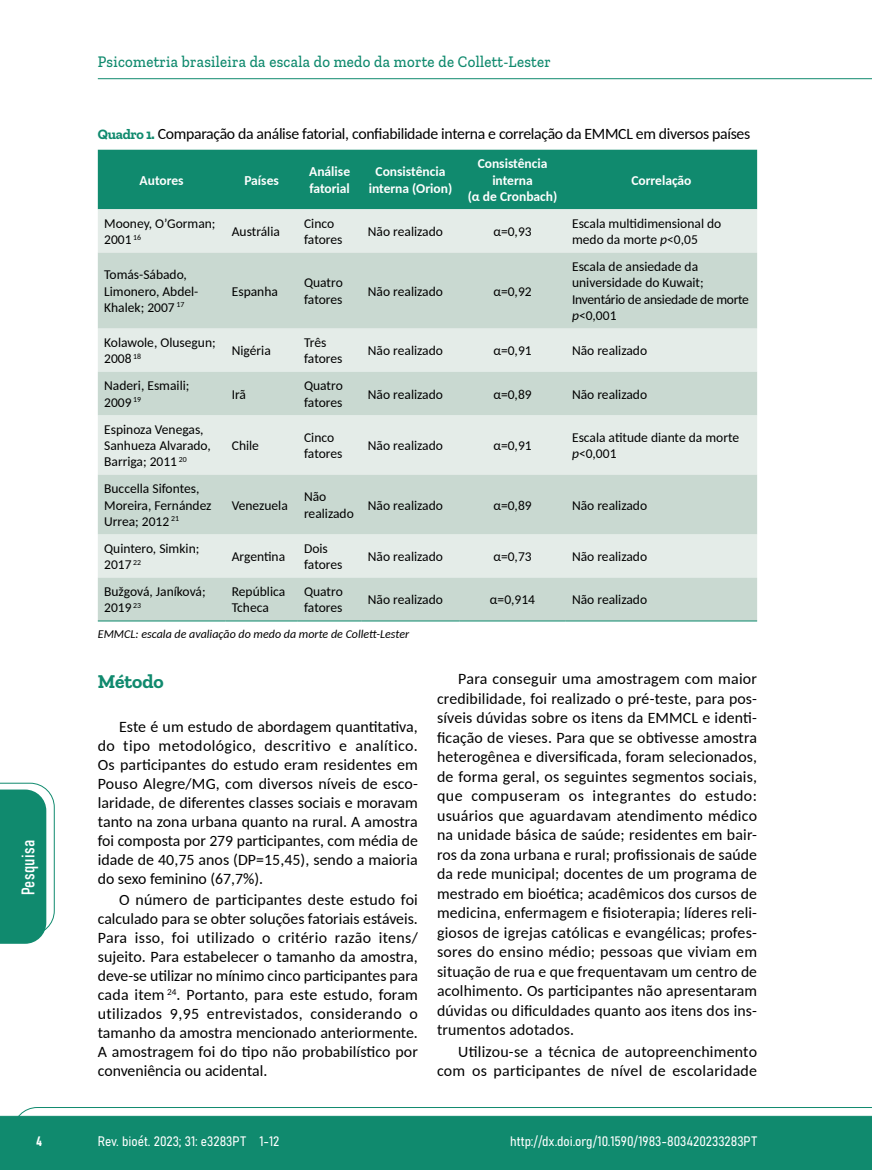
<style>
.page{position:relative;width:872px;height:1170px;background:#fff}
.page>*{position:absolute;margin:0;border:0;box-sizing:border-box;transform-origin:0 0}
.t1{font:700 19.5px "Zilla Slab";color:#108a6e}
.t2{font:18px "Bahnschrift";letter-spacing:.02em;color:#fff}
.t3{font:500 16.5px "Zilla Slab";letter-spacing:.02em;color:#108a6e;scale:.9 1}
.t4{font:15.75px/19.5px "Carlito";color:#000;text-align:justify}
.t5{font:15.75px "Carlito";letter-spacing:-.02em;color:#000}
.t6{font:13.5px/16.2px "Carlito";color:#000}
.t7{font:700 13.5px/16.2px "Carlito";color:#fff;text-align:center}
.t8{font:13.5px "Bahnschrift";color:#fff}
.t9{font:italic 12px "Carlito";color:#000}
.s1{font-family:"Zilla Slab";font-weight:700;font-size:14.25px;color:#108a6e}
.s2{font-style:italic}
</style>
<div class="page">
<svg style="left:12px;top:1107px;width:860px;height:62px;background:#2e9880"></svg>
<hr style="left:98px;top:78px;width:774px;height:1px;background:#108a6e">
<div style="left:98px;top:150px;width:659px;height:59px;background:#108a6e"></div>
<div style="left:98px;top:209px;width:659px;height:43px;background:#e4ece8"></div>
<svg style="left:98px;top:252px;width:659px;height:368px;background:#d3e0da"></svg>
<hr style="left:98px;top:620px;width:127px;height:1px;background:#108a6e">
<hr style="left:225px;top:620px;width:73px;height:1px;background:#108a6e">
<hr style="left:298px;top:620px;width:63px;height:1px;background:#108a6e">
<hr style="left:361px;top:620px;width:98px;height:1px;background:#108a6e">
<hr style="left:459px;top:620px;width:107px;height:1px;background:#108a6e">
<hr style="left:566px;top:620px;width:191px;height:1px;background:#108a6e">
<svg style="left:0;top:782px;width:55px;height:161px"></svg>
<p class="t3" style="left:98px;top:53px;width:505px">Psicometria brasileira da escala do medo da morte de Collett-Lester</p>
<p class="t5" style="left:98px;top:123px;width:654px"><span class="s1">Quadro 1.</span> Comparação da análise fatorial, confiabilidade interna e correlação da EMMCL em diversos países</p>
<p class="t7" style="left:140px;top:171px;width:46px">Autores</p>
<p class="t7" style="left:244px;top:171px;width:36px">Países</p>
<p class="t7" style="left:309px;top:163px;width:42px;text-align:left">Análise fatorial</p>
<p class="t7" style="left:369px;top:163px;width:85px">Consistência interna (Orion)</p>
<p class="t7" style="left:468px;top:155px;width:91px">Consistência interna<br>(α de Cronbach)</p>
<p class="t7" style="left:631px;top:171px;width:62px">Correlação</p>
<p class="t6" style="left:104px;top:215px;width:113px">Mooney, O’Gorman;<br>2001 <sup>16</sup></p>
<p class="t6" style="left:232px;top:223px;width:50px">Austrália</p>
<p class="t6" style="left:304px;top:215px;width:40px">Cinco fatores</p>
<p class="t6" style="left:368px;top:223px;width:77px">Não realizado</p>
<p class="t6" style="left:493px;top:223px;width:40px">α=0,93</p>
<p class="t6" style="left:572px;top:215px;width:151px">Escala multidimensional do medo da morte <span class="s2">p</span>&lt;0,05</p>
<p class="t6" style="left:104px;top:266px;width:96px">Tomás-Sábado,<br>Limonero, Abdel-<br>Khalek; 2007 <sup>17</sup></p>
<p class="t6" style="left:572px;top:258px;width:178px">Escala de ansiedade da universidade do Kuwait;<br>Inventário de ansiedade de morte <span class="s2">p</span>&lt;0,001</p>
<p class="t6" style="left:232px;top:282px;width:48px">Espanha</p>
<p class="t6" style="left:304px;top:274px;width:40px">Quatro fatores</p>
<p class="t6" style="left:368px;top:282px;width:77px">Não realizado</p>
<p class="t6" style="left:493px;top:282px;width:40px">α=0,92</p>
<p class="t6" style="left:104px;top:334px;width:113px">Kolawole, Olusegun;<br>2008 <sup>18</sup></p>
<p class="t6" style="left:232px;top:342px;width:41px">Nigéria</p>
<p class="t6" style="left:304px;top:334px;width:40px">Três fatores</p>
<p class="t6" style="left:368px;top:342px;width:77px">Não realizado</p>
<p class="t6" style="left:493px;top:342px;width:40px">α=0,91</p>
<p class="t6" style="left:572px;top:342px;width:77px">Não realizado</p>
<p class="t6" style="left:104px;top:377px;width:87px">Naderi, Esmaili;<br>2009 <sup>19</sup></p>
<p class="t6" style="left:232px;top:385px;width:16px">Irã</p>
<p class="t6" style="left:304px;top:377px;width:40px">Quatro fatores</p>
<p class="t6" style="left:368px;top:385px;width:77px">Não realizado</p>
<p class="t6" style="left:493px;top:385px;width:40px">α=0,89</p>
<p class="t6" style="left:572px;top:385px;width:77px">Não realizado</p>
<p class="t6" style="left:104px;top:420px;width:108px">Espinoza Venegas,<br>Sanhueza Alvarado,<br>Barriga; 2011 <sup>20</sup></p>
<p class="t6" style="left:232px;top:437px;width:29px">Chile</p>
<p class="t6" style="left:304px;top:428px;width:40px">Cinco fatores</p>
<p class="t6" style="left:368px;top:437px;width:77px">Não realizado</p>
<p class="t6" style="left:493px;top:437px;width:40px">α=0,91</p>
<p class="t6" style="left:572px;top:428px;width:168px">Escala atitude diante da morte <span class="s2">p</span>&lt;0,001</p>
<p class="t2" style="left:15px;top:895px;width:57px;rotate:-90deg">Pesquisa</p>
<p class="t6" style="left:104px;top:480px;width:109px">Buccella Sifontes,<br>Moreira, Fernández<br>Urrea; 2012 <sup>21</sup></p>
<p class="t6" style="left:232px;top:496px;width:58px">Venezuela</p>
<p class="t6" style="left:304px;top:488px;width:51px">Não realizado</p>
<p class="t6" style="left:368px;top:496px;width:77px">Não realizado</p>
<p class="t6" style="left:493px;top:496px;width:40px">α=0,89</p>
<p class="t6" style="left:572px;top:496px;width:77px">Não realizado</p>
<p class="t6" style="left:104px;top:539px;width:97px">Quintero, Simkin;<br>2017 <sup>22</sup></p>
<p class="t6" style="left:232px;top:547px;width:55px">Argentina</p>
<p class="t6" style="left:304px;top:539px;width:40px">Dois fatores</p>
<p class="t6" style="left:368px;top:547px;width:77px">Não realizado</p>
<p class="t6" style="left:493px;top:547px;width:40px">α=0,73</p>
<p class="t6" style="left:572px;top:547px;width:77px">Não realizado</p>
<p class="t6" style="left:104px;top:583px;width:103px">Bužgová, Janíková;<br>2019 <sup>23</sup></p>
<p class="t6" style="left:232px;top:583px;width:55px">República<br>Tcheca</p>
<p class="t6" style="left:304px;top:583px;width:40px">Quatro fatores</p>
<p class="t6" style="left:368px;top:591px;width:77px">Não realizado</p>
<p class="t6" style="left:490px;top:591px;width:47px">α=0,914</p>
<p class="t6" style="left:572px;top:591px;width:77px">Não realizado</p>
<p class="t9" style="left:98px;top:626px;width:313px">EMMCL: escala de avaliação do medo da morte de Collett-Lester</p>
<p class="t1" style="left:98px;top:670px;width:67px">Método</p>
<p class="t4" style="left:98px;top:716px;width:322px;line-height:19px;text-indent:21px">Este é um estudo de abordagem quantitativa, do tipo metodológico, descritivo e analítico.<br>Os participantes do estudo eram residentes em Pouso Alegre/MG, com diversos níveis de esco&shy;laridade, de diferentes classes sociais e moravam tanto na zona urbana quanto na rural. A amostra foi composta por 279 participantes, com média de idade de 40,75 anos (DP=15,45), sendo a maioria do sexo feminino (67,7%).</p>
<p class="t4" style="left:98px;top:889px;width:322px;line-height:19px;text-indent:21px">O número de participantes deste estudo foi calculado para se obter soluções fatoriais estáveis.<br>Para isso, foi utilizado o critério razão itens/ sujeito. Para estabelecer o tamanho da amostra, deve-se utilizar no mínimo cinco participantes para cada item <sup>24</sup>. Portanto, para este estudo, foram utilizados 9,95 entrevistados, considerando o tamanho da amostra mencionado anteriormente.<br>A amostragem foi do tipo não probabilístico por conveniência ou acidental.</p>
<p class="t4" style="left:437px;top:668px;width:322px;text-indent:21px">Para conseguir uma amostragem com maior credibilidade, foi realizado o pré-teste, para pos&shy;síveis dúvidas sobre os itens da EMMCL e identi&shy;ficação de vieses. Para que se obtivesse amostra heterogênea e diversificada, foram selecionados, de forma geral, os seguintes segmentos sociais, que compuseram os integrantes do estudo: usuários que aguardavam atendimento médico na unidade básica de saúde; residentes em bair&shy;ros da zona urbana e rural; profissionais de saúde da rede municipal; docentes de um programa de mestrado em bioética; acadêmicos dos cursos de medicina, enfermagem e fisioterapia; líderes reli&shy;giosos de igrejas católicas e evangélicas; profes&shy;sores do ensino médio; pessoas que viviam em situação de rua e que frequentavam um centro de acolhimento. Os participantes não apresentaram dúvidas ou dificuldades quanto aos itens dos ins&shy;trumentos adotados.</p>
<p class="t4" style="left:437px;top:1041px;width:321px;text-align:right">Utilizou-se a técnica de autopreenchimento com os participantes de nível de escolaridade</p>
<p class="t8" style="left:36px;top:1130px;width:7px">4</p>
<p class="t8" style="left:98px;top:1131px;width:183px">Rev. bioét. 2023; 31: e3283PT 1-12</p>
<p class="t8" style="left:510px;top:1131px;width:248px">http://dx.doi.org/10.1590/1983-803420233283PT</p>
</div>
